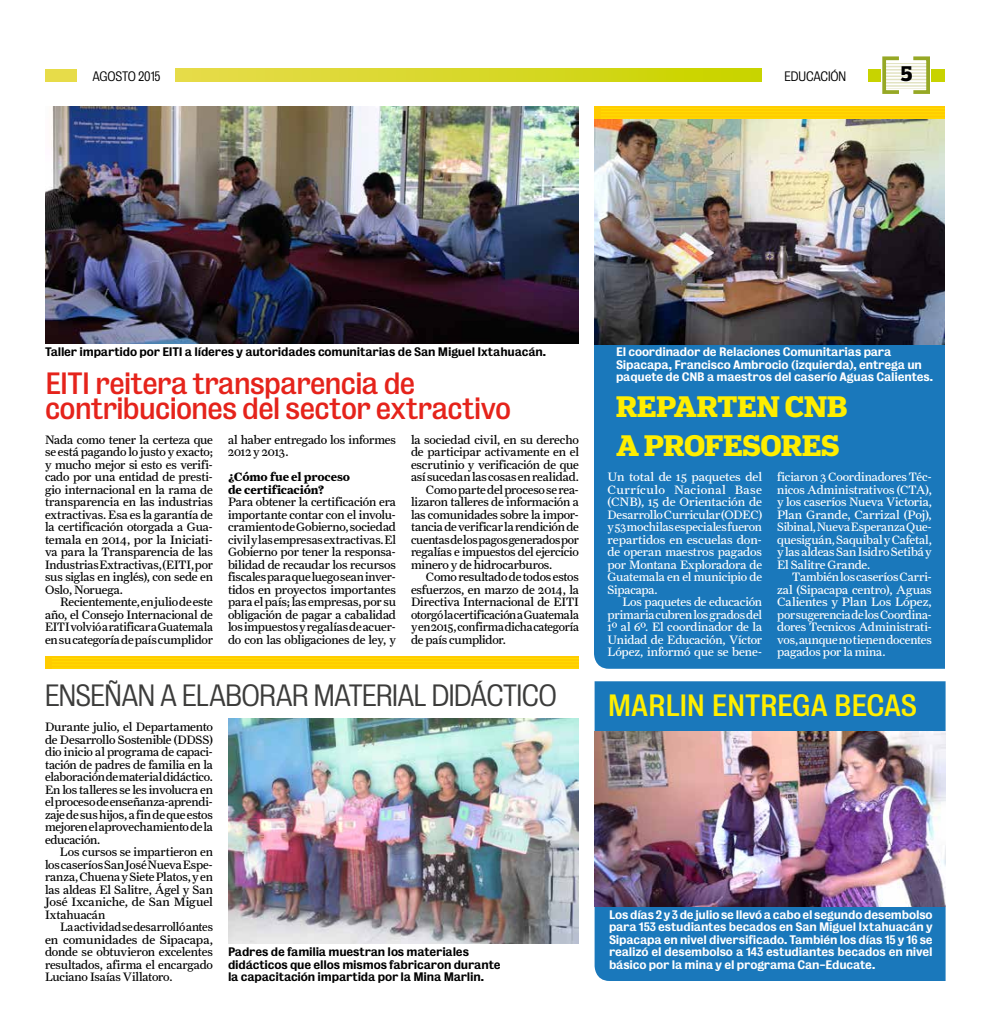
<style>
.page{position:relative;width:990px;height:1035px;background:#fff}
.page>*{position:absolute;margin:0;border:0;box-sizing:border-box;transform-origin:0 0}
.t1{font:28px/25px "Bureau Grot";letter-spacing:-.025em;color:#e5231b}
.t2{font:300 28px "Bureau Grot";letter-spacing:-.025em;color:#3c3c3b}
.t3{font:700 28px/38.9px "Popular";color:#fe0}
.t4{font:28px "Bureau Grot";letter-spacing:-.035em;color:#fe0}
.t5{font:700 20px "Popular";color:#000}
.t6{font:300 12.5px "Bureau Grot";letter-spacing:-.015em;color:#000}
.t7{font:12.25px/12.5px "Farnham Text";letter-spacing:-.015em;color:#000;text-align:justify}
.t8{font:12.25px/12.5px "Farnham Text";letter-spacing:-.015em;color:#fff;text-align:justify}
.t9{font:700 12.25px/12.5px "Farnham Text";letter-spacing:-.01em;color:#000}
.t10{font:500 11.25px/12.5px "Bureau Grot";letter-spacing:-.015em;color:#fff}
.t11{font:500 11.25px/12.5px "Bureau Grot";letter-spacing:-.015em;color:#000}
</style>
<div class="page">
<div style="left:595px;top:681px;width:351px;height:300px;background:#1a78bb"></div>
<div style="left:868px;top:69px;width:13px;height:12px;background:#c8d300"></div>
<svg style="left:175px;top:69px;width:587px;height:12px;background:#d7d726"></svg>
<div style="left:45px;top:69px;width:31px;height:12px;background:#e7dc49"></div>
<div style="left:931px;top:69px;width:14px;height:12px;background:#c8d300"></div>
<hr style="left:885px;top:63px;width:41px;height:1px;background:#e2e3c2">
<hr style="left:885px;top:66px;width:41px;height:1px;background:#e2e3c2">
<hr style="left:885px;top:69px;width:41px;height:2px;background:#e2e3c2">
<hr style="left:885px;top:72px;width:41px;height:2px;background:#e2e3c2">
<hr style="left:885px;top:76px;width:41px;height:1px;background:#e2e3c2">
<hr style="left:885px;top:79px;width:41px;height:1px;background:#e2e3c2">
<hr style="left:885px;top:82px;width:41px;height:1px;background:#e2e3c2">
<hr style="left:885px;top:85px;width:41px;height:2px;background:#e2e3c2">
<hr style="left:885px;top:88px;width:41px;height:1px;background:#e2e3c2">
<div style="left:882px;top:56px;width:19px;height:38px;border:4px solid #96a825"></div>
<div style="left:911px;top:56px;width:19px;height:38px;border:4px solid #96a825"></div>
<div style="left:594px;top:345px;width:351px;height:324px;background:#1a78bb"></div>
<img style="left:594px;top:119px;width:351px;height:226px">
<img style="left:45px;top:106px;width:534px;height:238px">
<img style="left:228px;top:719px;width:351px;height:225px">
<div style="left:594px;top:106px;width:351px;height:13px;background:#fc0"></div>
<hr style="left:601px;top:108px;width:344px;height:1px;background:#fff">
<hr style="left:601px;top:111px;width:344px;height:1px;background:#fff">
<hr style="left:601px;top:115px;width:344px;height:1px;background:#fff">
<hr style="left:601px;top:118px;width:344px;height:1px;background:#fff">
<div style="left:45px;top:656px;width:534px;height:13px;background:#fc0"></div>
<hr style="left:52px;top:658px;width:527px;height:1px;background:#fff">
<hr style="left:52px;top:661px;width:527px;height:1px;background:#fff">
<hr style="left:52px;top:665px;width:527px;height:1px;background:#fff">
<hr style="left:52px;top:668px;width:527px;height:1px;background:#fff">
<img style="left:595px;top:731px;width:351px;height:175px">
<p class="t6" style="left:92px;top:69px;width:69px">AGOSTO 2015</p>
<p class="t6" style="left:785px;top:69px;width:63px">EDUCACIÓN</p>
<h2 class="t5" style="left:901px;top:61px;width:13px">5</h2>
<p class="t11" style="left:45px;top:346px;width:503px">Taller impartido por EITI a líderes y autoridades comunitarias de San Miguel Ixtahuacán.</p>
<h1 class="t1" style="left:45px;top:371px;width:468px">EITI reitera transparencia de contribuciones del sector extractivo</h1>
<p class="t7" style="left:45px;top:433px;width:170px">Nada como tener la certeza que se está pagando lo justo y exacto; y mucho mejor si esto es verifi&shy;cado por una entidad de presti&shy;gio internacional en la rama de transparencia en las industrias extractivas. Esa es la garantía de la certificación otorgada a Gua&shy;temala en 2014, por la Iniciati&shy;va para la Transparencia de las Industrias Extractivas, (EITI, por sus siglas en inglés), con sede en Oslo, Noruega.</p>
<p class="t7" style="left:45px;top:596px;width:170px;text-indent:15px">Recientemente, en julio de este año, el Consejo Internacional de EITI volvió a ratificar a Guatemala en su categoría de país cumplidor</p>
<p class="t7" style="left:228px;top:433px;width:170px">al haber entregado los informes<br>2012 y 2013.</p>
<p class="t9" style="left:228px;top:471px;width:124px">¿Cómo fue el proceso de certificación?</p>
<p class="t7" style="left:228px;top:496px;width:170px">Para obtener la certificación era importante contar con el involu&shy;cramiento de Gobierno, sociedad civil y las empresas extractivas. El Gobierno por tener la responsa&shy;bilidad de recaudar los recursos fiscales para que luego sean inver&shy;tidos en proyectos importantes para el país; las empresas, por su obligación de pagar a cabalidad los impuestos y regalías de acuer&shy;do con las obligaciones de ley, y</p>
<p class="t7" style="left:411px;top:433px;width:170px">la sociedad civil, en su derecho</p>
<p class="t7" style="left:411px;top:446px;width:169px">de participar activamente en el</p>
<p class="t7" style="left:411px;top:458px;width:169px">escrutinio y verificación de que</p>
<p class="t7" style="left:411px;top:471px;width:169px">así sucedan las cosas en realidad.</p>
<p class="t7" style="left:426px;top:483px;width:155px">Como parte del proceso se rea-</p>
<p class="t7" style="left:411px;top:496px;width:169px">lizaron talleres de información a</p>
<p class="t7" style="left:411px;top:508px;width:170px">las comunidades sobre la impor-</p>
<p class="t7" style="left:411px;top:521px;width:169px">tancia de verificar la rendición de</p>
<p class="t7" style="left:411px;top:533px;width:169px">cuentas de los pagos generados por</p>
<p class="t7" style="left:411px;top:546px;width:170px">regalías e impuestos del ejercicio</p>
<p class="t7" style="left:411px;top:558px;width:143px">minero y de hidrocarburos.</p>
<p class="t7" style="left:426px;top:571px;width:154px">Como resultado de todos estos</p>
<p class="t7" style="left:411px;top:583px;width:170px">esfuerzos, en marzo de 2014, la</p>
<p class="t7" style="left:411px;top:596px;width:169px">Directiva Internacional de EITI</p>
<p class="t7" style="left:411px;top:608px;width:170px">otorgó la certificación a Guatemala</p>
<p class="t7" style="left:411px;top:621px;width:170px">y en 2015, confirma dicha categoría</p>
<p class="t7" style="left:411px;top:633px;width:96px">de país cumplidor.</p>
<h1 class="t2" style="left:45px;top:679px;width:513px">ENSEÑAN A ELABORAR MATERIAL DIDÁCTICO</h1>
<p class="t7" style="left:45px;top:721px;width:170px">Durante julio, el Departamento de Desarrollo Sostenible (DDSS) dio inicio al programa de capaci&shy;tación de padres de familia en la elaboración de material didáctico.<br>En los talleres se les involucra en el proceso de enseñanza-aprendi&shy;zaje de sus hijos, a fin de que estos mejoren el aprovechamiento de la educación.</p>
<p class="t7" style="left:45px;top:846px;width:170px;text-indent:15px">Los cursos se impartieron en los caseríos San José Nueva Espe&shy;ranza, Chuena y Siete Platos, y en las aldeas El Salitre, Ágel y San José Ixcaniche, de San Miguel Ixtahuacán</p>
<p class="t7" style="left:45px;top:921px;width:170px;text-indent:15px">La actividad se desarrolló antes en comunidades de Sipacapa, donde se obtuvieron excelentes resultados, afirma el encargado Luciano Isaías Villatoro.</p>
<p class="t11" style="left:228px;top:946px;width:274px">Padres de familia muestran los materiales didácticos que ellos mismos fabricaron durante la capacitación impartida por la Mina Marlin.</p>
<p class="t10" style="left:616px;top:346px;width:319px">El coordinador de Relaciones Comunitarias para<br>Sipacapa, Francisco Ambrocio (izquierda), entrega un paquete de CNB a maestros del caserío Aguas Calientes.</p>
<h1 class="t3" style="left:616px;top:387px;width:233px">REPARTEN CNB<br>A PROFESORES</h1>
<p class="t8" style="left:608px;top:471px;width:156px">Un total de 15 paquetes del Currículo Nacional Base (CNB), 15 de Orientación de Desarrollo Curricular (ODEC) y 53 mochilas especiales fueron repartidos en escuelas don&shy;de operan maestros pagados por Montana Exploradora de Guatemala en el municipio de Sipacapa.</p>
<p class="t8" style="left:608px;top:596px;width:156px;text-indent:15px">Los paquetes de educación primaria cubren los grados del 1º al 6º. El coordinador de la Unidad de Educación, Víctor López, informó que se bene-</p>
<p class="t8" style="left:777px;top:471px;width:156px">ficiaron 3 Coordinadores Téc&shy;nicos Administrativos (CTA), y los caseríos Nueva Victoria, Plan Grande, Carrizal (Poj), Sibinal, Nueva Esperanza Que&shy;quesiguán, Saquibal y Cafetal, y las aldeas San Isidro Setibá y El Salitre Grande.</p>
<p class="t8" style="left:777px;top:571px;width:156px;text-indent:15px">También los caseríos Carri&shy;zal (Sipacapa centro), Aguas Calientes y Plan Los López, por sugerencia de los Coordina&shy;dores Tecnicos Administrati&shy;vos, aunque no tienen docentes pagados por la mina.</p>
<h1 class="t4" style="left:608px;top:689px;width:311px">MARLIN ENTREGA BECAS</h1>
<p class="t10" style="left:609px;top:909px;width:325px;text-align:justify">Los días 2 y 3 de julio se llevó a cabo el segundo desembolso para 153 estudiantes becados en San Miguel Ixtahuacán y Sipacapa en nivel diversificado. También los días 15 y 16 se realizó el desembolso a 143 estudiantes becados en nivel básico por la mina y el programa Can-Educate.</p>
</div>
